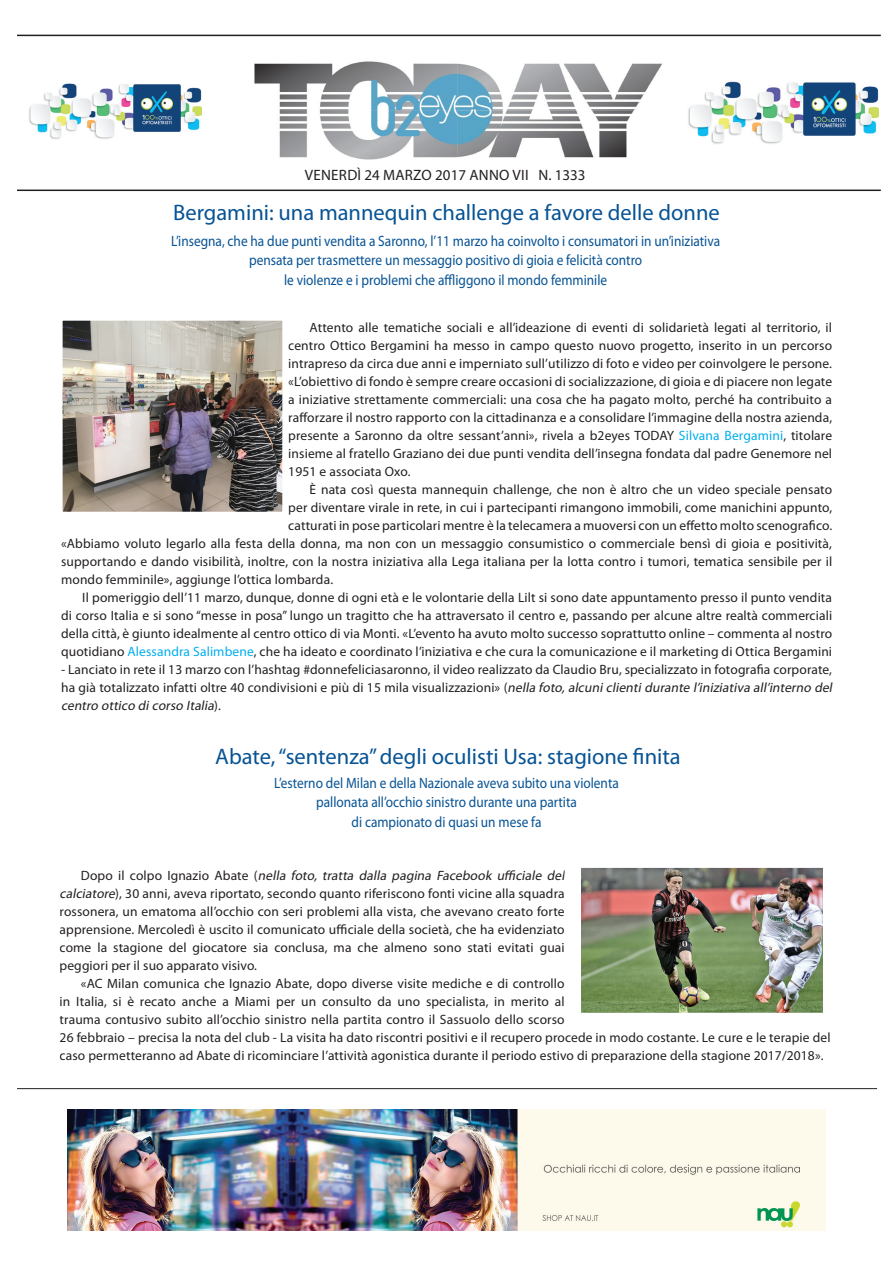
<style>
.page{position:relative;width:893px;height:1263px;background:#fff}
.page>*{position:absolute;margin:0;border:0;box-sizing:border-box;transform-origin:0 0}
.t1{font:22.5px "Myriad Pro";color:#075394}
.t2{font:15px/19.5px "Myriad Pro";color:#075394;text-align:center;scale:.89 1}
.t3{font:15px "Myriad Pro";letter-spacing:.02em;color:#231f20}
.t4{font:13.5px/18px "Myriad Pro";letter-spacing:.01em;color:#231f20}
.s1{color:#00aeef}
.s2{font-style:italic}
</style>
<div class="page">
<img style="left:254px;top:61px;width:408px;height:99px">
<hr style="left:17px;top:1088px;width:860px;height:1px;background:#231f20">
<img style="left:688px;top:81px;width:190px;height:63px">
<img style="left:29px;top:83px;width:172px;height:57px">
<hr style="left:17px;top:190px;width:864px;height:1px;background:#231f20">
<hr style="left:17px;top:35px;width:864px;height:1px;background:#231f20">
<img style="left:67px;top:1110px;width:759px;height:120px">
<img style="left:581px;top:869px;width:241px;height:143px">
<div style="left:565px;top:862px;width:274px;height:157px;border:6px solid #fff"></div>
<img style="left:64px;top:322px;width:217px;height:189px">
<div style="left:57px;top:315px;width:231px;height:203px;border:6px solid #fff"></div>
<p class="t3" style="left:305px;top:166px;width:176px">venerdì 24 marzo 2017 ANNO</p>
<p class="t3" style="left:512px;top:166px;width:75px">VII N. 1333</p>
<h1 class="t1" style="left:173px;top:199px;width:548px">Bergamini: una mannequin challenge a favore delle donne</h1>
<p class="t2" style="left:171px;top:231px;width:618px">L’insegna, che ha due punti vendita a Saronno, l’11 marzo ha coinvolto i consumatori in un’iniziativa pensata per trasmettere un messaggio positivo di gioia e felicità contro<br>le violenze e i problemi che affliggono il mondo femminile</p>
<p class="t4" style="left:288px;top:319px;width:545px;text-align:justify;text-indent:21px">Attento alle tematiche sociali e all’ideazione di eventi di solidarietà legati al territorio, il centro Ottico Bergamini ha messo in campo questo nuovo progetto, inserito in un percorso intrapreso da circa due anni e imperniato sull’utilizzo di foto e video per coinvolgere le persone. «L’obiettivo di fondo è sempre creare occasioni di socializzazione, di gioia e di piacere non legate a iniziative strettamente commerciali: una cosa che ha pagato molto, perché ha contribuito a rafforzare il nostro rapporto con la cittadinanza e a consolidare l’immagine della nostra azienda, presente a Saronno da oltre sessant’anni», rivela a b2eyes TODA</p>
<p class="t4" style="left:288px;top:427px;width:545px;text-align:justify;text-indent:378px">Y <span class="s1">Silvana Bergamini</span>, titolare insieme al fratello Graziano dei due punti vendita dell’insegna fondata dal padre Genemore nel 1951 e associata Oxo.</p>
<p class="t4" style="left:310px;top:480px;width:524px">È nata così questa mannequin challenge, che non è altro che un video speciale pensato</p>
<p class="t4" style="left:288px;top:498px;width:545px">per diventare virale in rete, in cui i partecipanti rimangono immobili, come manichini appunto,</p>
<p class="t4" style="left:288px;top:516px;width:545px">catturati in pose particolari mentre è la telecamera a muoversi con un effetto molto scenografico.</p>
<p class="t4" style="left:61px;top:534px;width:772px">«Abbiamo voluto legarlo alla festa della donna, ma non con un messaggio consumistico o commerciale bensì di gioia e positività,</p>
<p class="t4" style="left:61px;top:552px;width:773px">supportando e dando visibilità, inoltre, con la nostra iniziativa alla Lega italiana per la lotta contro i tumori, tematica sensibile per il</p>
<p class="t4" style="left:61px;top:570px;width:274px">mondo femminile», aggiunge l’ottica lombarda.</p>
<p class="t4" style="left:82px;top:588px;width:751px">Il pomeriggio dell’11 marzo, dunque, donne di ogni età e le volontarie della Lilt si sono date appuntamento presso il punto vendita</p>
<p class="t4" style="left:61px;top:606px;width:773px">di corso Italia e si sono “messe in posa” lungo un tragitto che ha attraversato il centro e, passando per alcune altre realtà commerciali</p>
<p class="t4" style="left:61px;top:624px;width:773px">della città, è giunto idealmente al centro ottico di via Monti. «L’evento ha avuto molto successo soprattutto online – commenta al nostro</p>
<p class="t4" style="left:61px;top:642px;width:773px">quotidiano <span class="s1">Alessandra Salimbene</span>, che ha ideato e coordinato l’iniziativa e che cura la comunicazione e il marketing di Ottica Bergamini</p>
<p class="t4" style="left:61px;top:660px;width:775px">- Lanciato in rete il 13 marzo con l’hashtag #donnefeliciasaronno, il video realizzato da Claudio Bru, specializzato in fotografia corporate, ha già totalizzato infatti oltre 40 condivisioni e più di 15 mila visualizzazioni» (<span class="s2">nella foto,alcuniclientidurante l’iniziativa all’interno del centro ottico dicorso Italia</span>) .</p>
<h1 class="t1" style="left:215px;top:743px;width:467px">Abate, “sentenza” degli oculisti Usa: stagione finita</h1>
<p class="t2" style="left:274px;top:772px;width:389px">L’esterno del Milan e della Nazionale aveva subito una violenta pallonata all’occhio sinistro durante una partita<br>di campionato di quasi un mese fa</p>
<p class="t4" style="left:60px;top:866px;width:509px;text-indent:21px">D o p o i l c o l p o I g n a z i o A b a t e ( <span class="s2">nella foto, tratta dalla pagina Facebook ufficiale del calciatore</span>), 30 anni, aveva riportato, secondo quanto riferiscono fonti vicine alla squadra rossonera, un ematoma all’occhio con seri problemi alla vista, che avevano creato forte apprensione. Mercoledì è uscito il comunicato ufficiale della società, che ha evidenziato come la stagione del giocatore sia conclusa, ma che almeno sono stati evitati guai peggiori per il suo apparato visivo.</p>
<p class="t4" style="left:60px;top:974px;width:772px;text-indent:21px">«AC Milan comunica che Ignazio Abate, dopo diverse visite mediche e di controllo<br>in Italia, si è recato anche a Miami per un consulto da uno specialista, in merito al<br>trauma contusivo subito all’occhio sinistro nella partita contro il Sassuolo dello scorso<br>26 febbraio – precisa la nota del club - La visita ha dato riscontri positivi e il recupero procede in modo costante. Le cure e le terapie del caso permetteranno ad Abate di ricominciare l’attività agonistica durante il periodo estivo di preparazione della stagione 2017/2018».</p>
</div>
